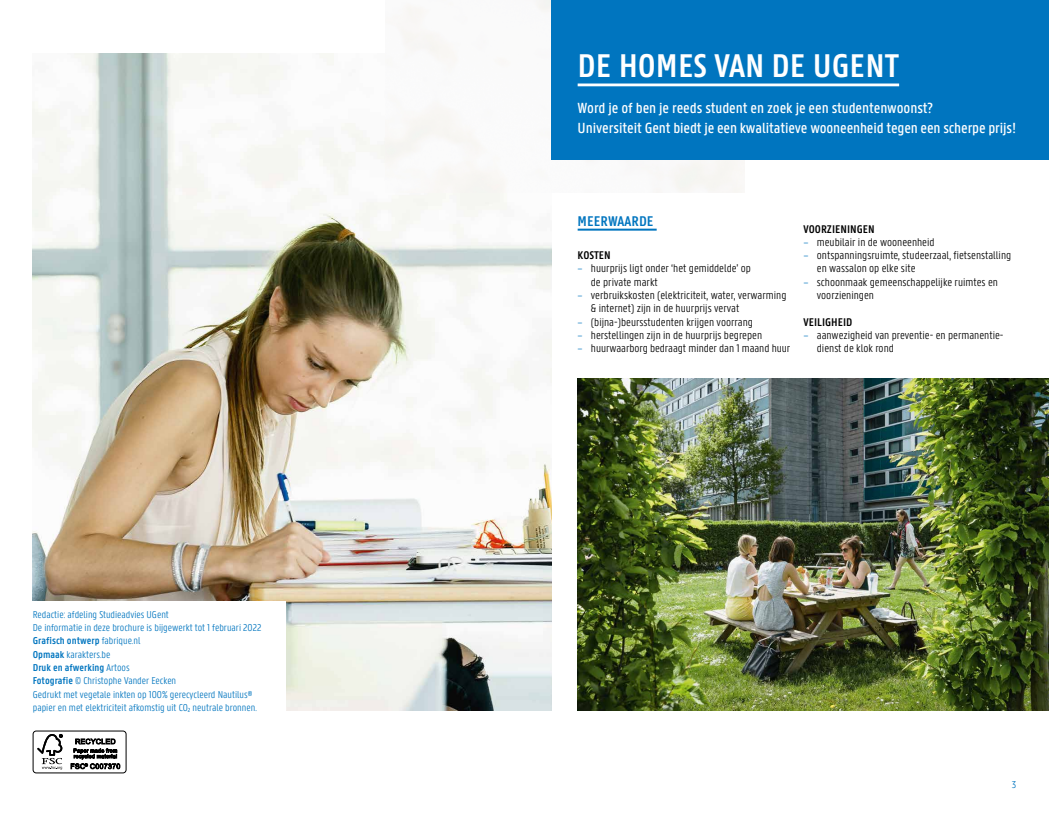
<style>
.page{position:relative;width:1049px;height:815px;background:#fff}
.page>*{position:absolute;margin:0;border:0;box-sizing:border-box;transform-origin:0 0}
.t1{font:600 35px "U Gent Panno Text";color:#fff}
.t2{font:500 15.62px/20px "U Gent Panno Text";letter-spacing:-.01em;color:#fff}
.t3{font:600 15px "U Gent Panno Text";color:#0075bf}
.t4{font:300 11.88px/13.2px "U Gent Panno Text";color:#000}
.t5{font:600 11.88px "U Gent Panno Text";color:#000}
.t6{font:300 10.62px/13.2px "U Gent Panno Text";color:#0075bf}
.s1{font-weight:600}
.s2{color:#0075bf}
</style>
<div class="page">
<img style="left:33px;top:53px;width:518px;height:658px">
<img style="left:385px;top:0;width:359px;height:193px">
<img style="left:578px;top:379px;width:471px;height:332px">
<div style="left:551px;top:0;width:498px;height:159px;background:#0075bf"></div>
<hr style="left:578px;top:84px;width:321px;height:2px;background:#fff">
<hr style="left:578px;top:229px;width:79px;height:2px;background:#0075bf">
<div style="left:31px;top:601px;width:255px;height:190px;background:#fff"></div>
<div style="left:33px;top:731px;width:93px;height:42px;border:1px solid #000;border-radius:3px"></div>
<svg style="left:37px;top:734px;width:26px;height:36px"></svg>
<svg style="left:71px;top:739px;width:49px;height:30px"></svg>
<p class="t6" style="left:33px;top:608px;width:230px">Redactie: afdeling Studieadvies UGent<br>De informatie in deze brochure is bijgewerkt tot 1 februari 2022<br><span class="s1">Grafisch ontwerp</span> fabrique.nl<br><span class="s1">Opmaak</span> karakters.be<br><span class="s1">Druk en afwerking</span> Artoos<br><span class="s1">Fotografie</span> © Christophe Vander Eecken<br>Gedrukt met vegetale inkten op 100% gerecycleerd Nautilus® papier en met elektriciteit afkomstig uit CO<sub>2</sub> neutrale bronnen.</p>
<h1 class="t1" style="left:578px;top:44px;width:323px">DE HOMES VAN DE UGENT</h1>
<h2 class="t2" style="left:578px;top:98px;width:440px">Word je of ben je reeds student en zoek je een studentenwoonst?<br>Universiteit Gent biedt je een kwalitatieve wooneenheid tegen een scherpe prijs!</h2>
<p class="t3" style="left:578px;top:212px;width:78px">MEERWAARDE</p>
<p class="t5" style="left:578px;top:248px;width:35px">KOSTEN</p>
<p class="t4" style="left:591px;top:262px;width:162px;text-indent:-13px"><span class="s2">–</span> huurprijs ligt onder ‘het gemiddelde’ op de private markt</p>
<p class="t4" style="left:591px;top:288px;width:197px;text-indent:-13px"><span class="s2">–</span> verbruikskosten (elektriciteit, water, verwarming &amp; internet) zijn in de huurprijs vervat</p>
<p class="t4" style="left:578px;top:315px;width:177px"><span class="s2">–</span> (bijna-)beursstudenten krijgen voorrang</p>
<p class="t4" style="left:578px;top:328px;width:186px"><span class="s2">–</span> herstellingen zijn in de huurprijs begrepen</p>
<p class="t4" style="left:578px;top:342px;width:214px"><span class="s2">–</span> huurwaarborg bedraagt minder dan 1 maand huur</p>
<p class="t5" style="left:803px;top:221px;width:73px">VOORZIENINGEN</p>
<p class="t4" style="left:803px;top:235px;width:133px"><span class="s2">–</span> meubilair in de wooneenheid</p>
<p class="t4" style="left:817px;top:249px;width:196px;text-indent:-13px"><span class="s2">–</span> ontspanningsruimte, studeerzaal, fietsenstalling en wassalon op elke site</p>
<p class="t4" style="left:817px;top:275px;width:183px;text-indent:-13px"><span class="s2">–</span> schoonmaak gemeenschappelijke ruimtes en voorzieningen</p>
<p class="t5" style="left:803px;top:315px;width:50px">VEILIGHEID</p>
<p class="t4" style="left:817px;top:328px;width:188px;text-indent:-13px"><span class="s2">–</span> aanwezigheid van preventie- en permanentie&shy;dienst de klok rond</p>
<p class="t6" style="left:1012px;top:778px;width:6px">3</p>
</div>
